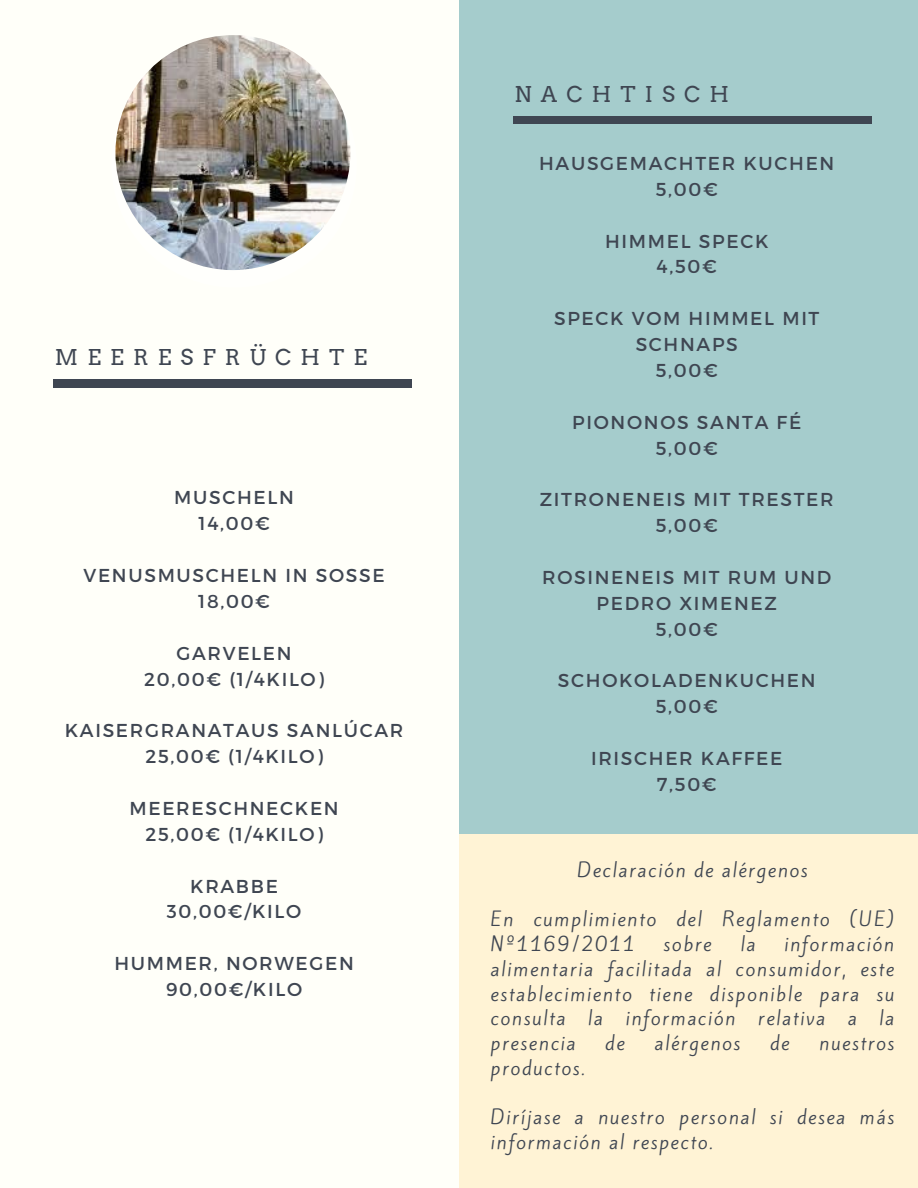
<style>
.page{position:relative;width:918px;height:1188px;background:#fff}
.page>*{position:absolute;margin:0;border:0;box-sizing:border-box;transform-origin:0 0}
.t1{font:21.75px "Arvo";letter-spacing:.42em;color:#3f4652}
.t2{font:18.75px/25.8px "Montserrat";letter-spacing:.09em;color:#3f4652;text-align:center}
.t3{font:18px/24.8px "Kite One";letter-spacing:.09em;color:#3f4652}
</style>
<div class="page">
<div style="left:0;top:0;width:463px;height:1188px;background:#fffff9"></div>
<div style="left:460px;top:0;width:458px;height:835px;background:#a5cccc"></div>
<div style="left:459px;top:835px;width:459px;height:353px;background:#fff3d5"></div>
<div style="left:53px;top:380px;width:359px;height:8px;background:#3f4652"></div>
<div style="left:513px;top:116px;width:359px;height:8px;background:#3f4652"></div>
<img style="left:115px;top:35px;width:235px;height:235px;border-radius:50%">
<p class="t1" style="left:55px;top:344px;width:314px">MEERESFRÜCHTE</p>
<p class="t2" style="left:174px;top:484px;width:121px">MUSCHELN</p>
<p class="t2" style="left:198px;top:510px;width:73px">14,00€</p>
<p class="t2" style="left:83px;top:561px;width:303px">VENUSMUSCHELN IN SOSSE</p>
<p class="t2" style="left:198px;top:587px;width:73px">18,00€</p>
<p class="t2" style="left:177px;top:639px;width:117px">GARVELEN</p>
<p class="t2" style="left:144px;top:665px;width:181px">20,00€ (1/4KILO)</p>
<p class="t2" style="left:65px;top:717px;width:340px">KAISERGRANATAUS SANLÚCAR</p>
<p class="t2" style="left:145px;top:743px;width:179px">25,00€ (1/4KILO)</p>
<p class="t2" style="left:129px;top:794px;width:211px">MEERESCHNECKEN</p>
<p class="t2" style="left:145px;top:820px;width:179px">25,00€ (1/4KILO)</p>
<p class="t2" style="left:190px;top:872px;width:89px">KRABBE</p>
<p class="t2" style="left:167px;top:898px;width:136px">30,00€/KILO</p>
<p class="t2" style="left:114px;top:950px;width:241px">HUMMER, NORWEGEN</p>
<p class="t2" style="left:166px;top:975px;width:138px">90,00€/KILO</p>
<p class="t1" style="left:514px;top:81px;width:216px">NACHTISCH</p>
<p class="t2" style="left:539px;top:149px;width:297px">HAUSGEMACHTER KUCHEN</p>
<p class="t2" style="left:656px;top:175px;width:64px">5,00€</p>
<p class="t2" style="left:605px;top:227px;width:165px">HIMMEL SPECK</p>
<p class="t2" style="left:657px;top:253px;width:62px">4,50€</p>
<p class="t2" style="left:554px;top:305px;width:267px">SPECK VOM HIMMEL MIT<br>SCHNAPS</p>
<p class="t2" style="left:656px;top:356px;width:64px">5,00€</p>
<p class="t2" style="left:572px;top:408px;width:231px">PIONONOS SANTA FÉ</p>
<p class="t2" style="left:656px;top:434px;width:64px">5,00€</p>
<p class="t2" style="left:540px;top:486px;width:295px">ZITRONENEIS MIT TRESTER</p>
<p class="t2" style="left:656px;top:512px;width:64px">5,00€</p>
<p class="t2" style="left:542px;top:563px;width:291px">ROSINENEIS MIT RUM UND<br>PEDRO XIMENEZ</p>
<p class="t2" style="left:656px;top:615px;width:64px">5,00€</p>
<p class="t2" style="left:558px;top:667px;width:259px">SCHOKOLADENKUCHEN</p>
<p class="t2" style="left:656px;top:693px;width:64px">5,00€</p>
<p class="t2" style="left:591px;top:744px;width:193px">IRISCHER KAFFEE</p>
<p class="t2" style="left:657px;top:770px;width:61px">7,50€</p>
<p class="t3" style="left:577px;top:858px;width:232px">Declaración de alérgenos</p>
<p class="t3" style="left:491px;top:907px;width:405px">En cumplimiento del Reglamento (UE)<br>Nº1169/2011</p>
<p class="t3" style="left:664px;top:932px;width:49px">sobre</p>
<p class="t3" style="left:740px;top:932px;width:17px">la</p>
<p class="t3" style="left:491px;top:932px;width:405px;text-align:justify;text-indent:293px">información alimentaria facilitada al consumidor, este establecimiento tiene disponible para su consulta la información relativa a la presencia</p>
<p class="t3" style="left:605px;top:1031px;width:21px">de</p>
<p class="t3" style="left:654px;top:1031px;width:87px">alérgenos</p>
<p class="t3" style="left:770px;top:1031px;width:21px">de</p>
<p class="t3" style="left:819px;top:1031px;width:77px">nuestros</p>
<p class="t3" style="left:491px;top:1056px;width:96px">productos.</p>
<p class="t3" style="left:491px;top:1105px;width:405px">Diríjase a nuestro personal si desea más información al respecto.</p>
</div>
